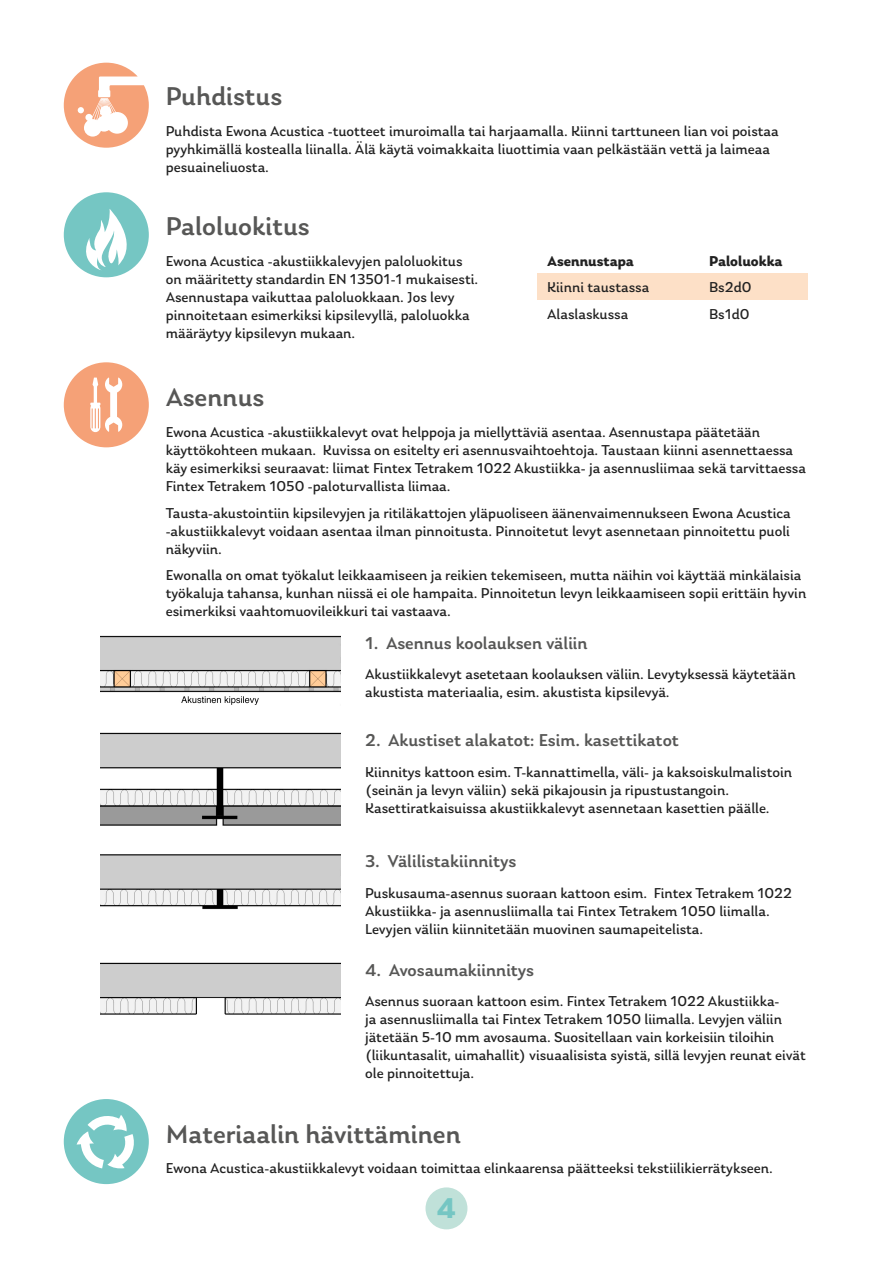
<style>
.page{position:relative;width:893px;height:1263px;background:#fff}
.page>*{position:absolute;margin:0;border:0;box-sizing:border-box;transform-origin:0 0}
.t1{font:700 30px "Laca";color:#75c6c3}
.t2{font:500 27px "Laca";color:#575756}
.t3{font:500 18px "Laca";color:#575756}
.t4{font:15px/18px "Laca";color:#212121}
.t5{font:700 15px "Laca";color:#212121}
</style>
<div class="page">
<div style="left:537px;top:274px;width:271px;height:26px;background:#fde0c7"></div>
<svg style="left:64px;top:192px;width:85px;height:85px"></svg>
<div style="left:425px;top:1187px;width:42px;height:42px;background:#c0e1d9;border-radius:50%"></div>
<img style="left:101px;top:635px;width:240px;height:70px">
<img style="left:101px;top:733px;width:240px;height:93px">
<img style="left:101px;top:854px;width:240px;height:56px">
<img style="left:101px;top:962px;width:240px;height:53px">
<svg style="left:64px;top:362px;width:85px;height:85px"></svg>
<svg style="left:64px;top:1099px;width:85px;height:85px"></svg>
<svg style="left:64px;top:63px;width:85px;height:85px"></svg>
<h2 class="t2" style="left:166px;top:81px;width:118px">Puhdistus</h2>
<p class="t4" style="left:166px;top:122px;width:614px">Puhdista Ewona Acustica -tuotteet imuroimalla tai harjaamalla. Kiinni tarttuneen lian voi poistaa pyyhkimällä kostealla liinalla. Älä käytä voimakkaita liuottimia vaan pelkästään vettä ja laimeaa pesuaineliuosta.</p>
<h2 class="t2" style="left:166px;top:210px;width:145px">Paloluokitus</h2>
<p class="t4" style="left:166px;top:252px;width:314px">Ewona Acustica -akustiikkalevyjen paloluokitus on määritetty standardin EN 13501-1 mukaisesti.<br>Asennustapa vaikuttaa paloluokkaan. Jos levy pinnoitetaan esimerkiksi kipsilevyllä, paloluokka määräytyy kipsilevyn mukaan.</p>
<p class="t5" style="left:547px;top:252px;width:88px">Asennustapa</p>
<p class="t5" style="left:709px;top:252px;width:75px">Paloluokka</p>
<p class="t4" style="left:547px;top:278px;width:104px">Kiinni taustassa</p>
<p class="t4" style="left:709px;top:278px;width:44px">Bs2d0</p>
<p class="t4" style="left:547px;top:305px;width:83px">Alaslaskussa</p>
<p class="t4" style="left:709px;top:305px;width:42px">Bs1d0</p>
<h2 class="t2" style="left:166px;top:382px;width:100px">Asennus</h2>
<p class="t4" style="left:166px;top:423px;width:642px">Ewona Acustica -akustiikkalevyt ovat helppoja ja miellyttäviä asentaa. Asennustapa päätetään käyttökohteen mukaan. Kuvissa on esitelty eri asennusvaihtoehtoja. Taustaan kiinni asennettaessa käy esimerkiksi seuraavat: liimat Fintex Tetrakem 1022 Akustiikka- ja asennusliimaa sekä tarvittaessa Fintex Tetrakem 1050 -paloturvallista liimaa.</p>
<p class="t4" style="left:166px;top:504px;width:627px;text-align:justify">Tausta-akustointiin kipsilevyjen ja ritiläkattojen yläpuoliseen äänenvaimennukseen Ewona Acustica -akustiikkalevyt voidaan asentaa ilman pinnoitusta. Pinnoitetut levyt asennetaan pinnoitettu puoli näkyviin.</p>
<p class="t4" style="left:166px;top:566px;width:642px">Ewonalla on omat työkalut leikkaamiseen ja reikien tekemiseen, mutta näihin voi käyttää minkälaisia työkaluja tahansa, kunhan niissä ei ole hampaita. Pinnoitetun levyn leikkaamiseen sopii erittäin hyvin esimerkiksi vaahtomuovileikkuri tai vastaava.</p>
<p class="t3" style="left:365px;top:632px;width:224px">1. Asennus koolauksen väliin</p>
<p class="t4" style="left:365px;top:665px;width:432px">Akustiikkalevyt asetetaan koolauksen väliin. Levytyksessä käytetään akustista materiaalia, esim. akustista kipsilevyä.</p>
<p class="t3" style="left:365px;top:730px;width:315px">2. Akustiset alakatot: Esim. kasettikatot</p>
<p class="t4" style="left:365px;top:763px;width:428px">Kiinnitys kattoon esim. T-kannattimella, väli- ja kaksoiskulmalistoin (seinän ja levyn väliin) sekä pikajousin ja ripustustangoin.<br>Kasettiratkaisuissa akustiikkalevyt asennetaan kasettien päälle.</p>
<p class="t3" style="left:365px;top:850px;width:153px">3. Välilistakiinnitys</p>
<p class="t4" style="left:365px;top:884px;width:428px">Puskusauma-asennus suoraan kattoon esim. Fintex Tetrakem 1022<br>Akustiikka- ja asennusliimalla tai Fintex Tetrakem 1050 liimalla.<br>Levyjen väliin kiinnitetään muovinen saumapeitelista.</p>
<p class="t3" style="left:365px;top:959px;width:170px">4. Avosaumakiinnitys</p>
<p class="t4" style="left:365px;top:992px;width:442px">Asennus suoraan kattoon esim. Fintex Tetrakem 1022 Akustiikka-<br>ja asennusliimalla tai Fintex Tetrakem 1050 liimalla. Levyjen väliin jätetään 5-10 mm avosauma. Suositellaan vain korkeisiin tiloihin (liikuntasalit, uimahallit) visuaalisista syistä, sillä levyjen reunat eivät ole pinnoitettuja.</p>
<h2 class="t2" style="left:166px;top:1118px;width:297px">Materiaalin hävittäminen</h2>
<p class="t4" style="left:166px;top:1159px;width:609px">Ewona Acustica-akustiikkalevyt voidaan toimittaa elinkaarensa päätteeksi tekstiilikierrätykseen.</p>
<h1 class="t1" style="left:437px;top:1190px;width:21px">4</h1>
</div>
